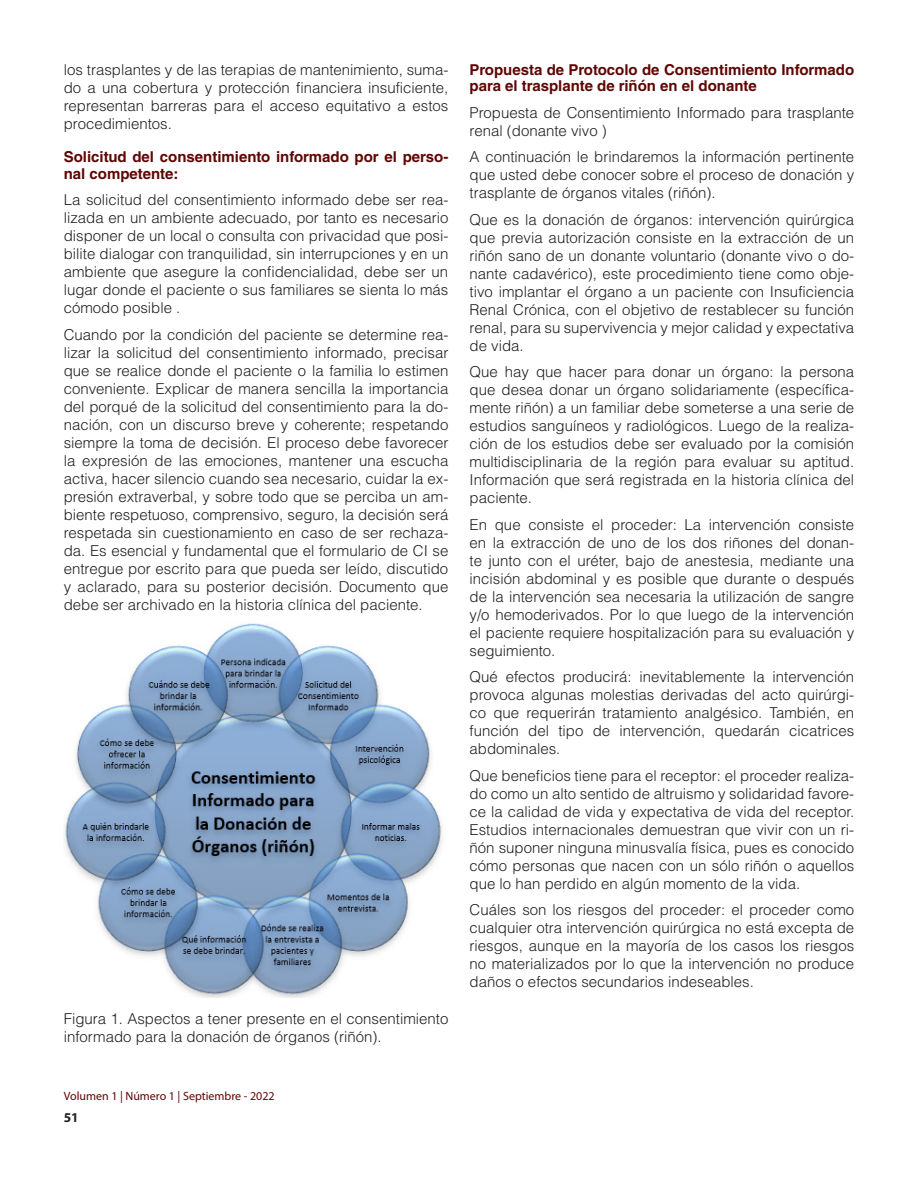
<style>
.page{position:relative;width:918px;height:1188px;background:#fff}
.page>*{position:absolute;margin:0;border:0;box-sizing:border-box;transform-origin:0 0}
.TEXTO{font:300 15px/18px "Helvetica LT Std";color:#231f20;text-align:justify}
.TITULOS{font:700 15px/16.5px "Helvetica LT Std";color:#5f0604}
.t1{font:700 13.5px "Myriad Pro";color:#231f20}
.t2{font:12px "Myriad Pro";color:#5f0604}
</style>
<div class="page">
<img style="left:64px;top:622px;width:379px;height:376px">
<p class="TEXTO" style="left:64px;top:60px;width:386px">los trasplantes y de las terapias de mantenimiento, suma&shy;do a una cobertura y protección financiera insuficiente, representan barreras para el acceso equitativo a estos procedimientos.</p>
<p class="TITULOS" style="left:64px;top:148px;width:386px">Solicitud del consentimiento informado por el perso&shy;nal competente:</p>
<p class="TEXTO" style="left:64px;top:191px;width:386px">La solicitud del consentimiento informado debe ser rea&shy;lizada en un ambiente adecuado, por tanto es necesario disponer de un local o consulta con privacidad que posi&shy;bilite dialogar con tranquilidad, sin interrupciones y en un ambiente que asegure la confidencialidad, debe ser un lugar donde el paciente o sus familiares se sienta lo más cómodo posible .</p>
<p class="TEXTO" style="left:64px;top:325px;width:386px">Cuando por la condición del paciente se determine rea&shy;lizar la solicitud del consentimiento informado, precisar que se realice donde el paciente o la familia lo estimen conveniente. Explicar de manera sencilla la importancia del porqué de la solicitud del consentimiento para la do&shy;nación, con un discurso breve y coherente; respetando siempre la toma de decisión. El proceso debe favorecer la expresión de las emociones, mantener una escucha activa, hacer silencio cuando sea necesario, cuidar la ex&shy;presión extraverbal, y sobre todo que se perciba un am&shy;biente respetuoso, comprensivo, seguro, la decisión será respetada sin cuestionamiento en caso de ser rechaza&shy;da. Es esencial y fundamental que el formulario de CI se entregue por escrito para que pueda ser leído, discutido y aclarado, para su posterior decisión. Documento que debe ser archivado en la historia clínica del paciente.</p>
<p class="TEXTO" style="left:64px;top:1010px;width:386px">Figura 1. Aspectos a tener presente en el consentimiento informado para la donación de órganos (riñón).</p>
<p class="t2" style="left:64px;top:1088px;width:212px">Volumen 1 | Número 1 | Septiembre - 2022</p>
<p class="t1" style="left:64px;top:1109px;width:16px">51</p>
<p class="TITULOS" style="left:470px;top:61px;width:386px">Propuesta de Protocolo de Consentimiento Informado para el trasplante de riñón en el donante</p>
<p class="TEXTO" style="left:470px;top:103px;width:386px">Propuesta de Consentimiento Informado para trasplante renal (donante vivo )</p>
<p class="TEXTO" style="left:470px;top:148px;width:386px">A continuación le brindaremos la información pertinente que usted debe conocer sobre el proceso de donación y trasplante de órganos vitales (riñón).</p>
<p class="TEXTO" style="left:470px;top:210px;width:386px">Que es la donación de órganos: intervención quirúrgica que previa autorización consiste en la extracción de un riñón sano de un donante voluntario (donante vivo o do&shy;nante cadavérico), este procedimiento tiene como obje&shy;tivo implantar el órgano a un paciente con Insuficiencia Renal Crónica, con el objetivo de restablecer su función renal, para su supervivencia y mejor calidad y expectativa de vida.</p>
<p class="TEXTO" style="left:470px;top:363px;width:386px">Que hay que hacer para donar un órgano: la persona que desea donar un órgano solidariamente (específica&shy;mente riñón) a un familiar debe someterse a una serie de estudios sanguíneos y radiológicos. Luego de la realiza&shy;ción de los estudios debe ser evaluado por la comisión multidisciplinaria de la región para evaluar su aptitud.<br>Información que será registrada en la historia clínica del paciente.</p>
<p class="TEXTO" style="left:470px;top:515px;width:386px">En que consiste el proceder: La intervención consiste en la extracción de uno de los dos riñones del donan&shy;te junto con el uréter, bajo de anestesia, mediante una incisión abdominal y es posible que durante o después de la intervención sea necesaria la utilización de sangre y/o hemoderivados. Por lo que luego de la intervención el paciente requiere hospitalización para su evaluación y seguimiento.</p>
<p class="TEXTO" style="left:470px;top:668px;width:386px">Qué efectos producirá: inevitablemente la intervención provoca algunas molestias derivadas del acto quirúrgi&shy;co que requerirán tratamiento analgésico. También, en función del tipo de intervención, quedarán cicatrices abdominales.</p>
<p class="TEXTO" style="left:470px;top:766px;width:386px">Que beneficios tiene para el receptor: el proceder realiza&shy;do como un alto sentido de altruismo y solidaridad favore&shy;ce la calidad de vida y expectativa de vida del receptor.<br>Estudios internacionales demuestran que vivir con un ri&shy;ñón suponer ninguna minusvalía física, pues es conocido cómo personas que nacen con un sólo riñón o aquellos que lo han perdido en algún momento de la vida.</p>
<p class="TEXTO" style="left:470px;top:901px;width:386px">Cuáles son los riesgos del proceder: el proceder como cualquier otra intervención quirúrgica no está excepta de riesgos, aunque en la mayoría de los casos los riesgos no materializados por lo que la intervención no produce daños o efectos secundarios indeseables.</p>
</div>
